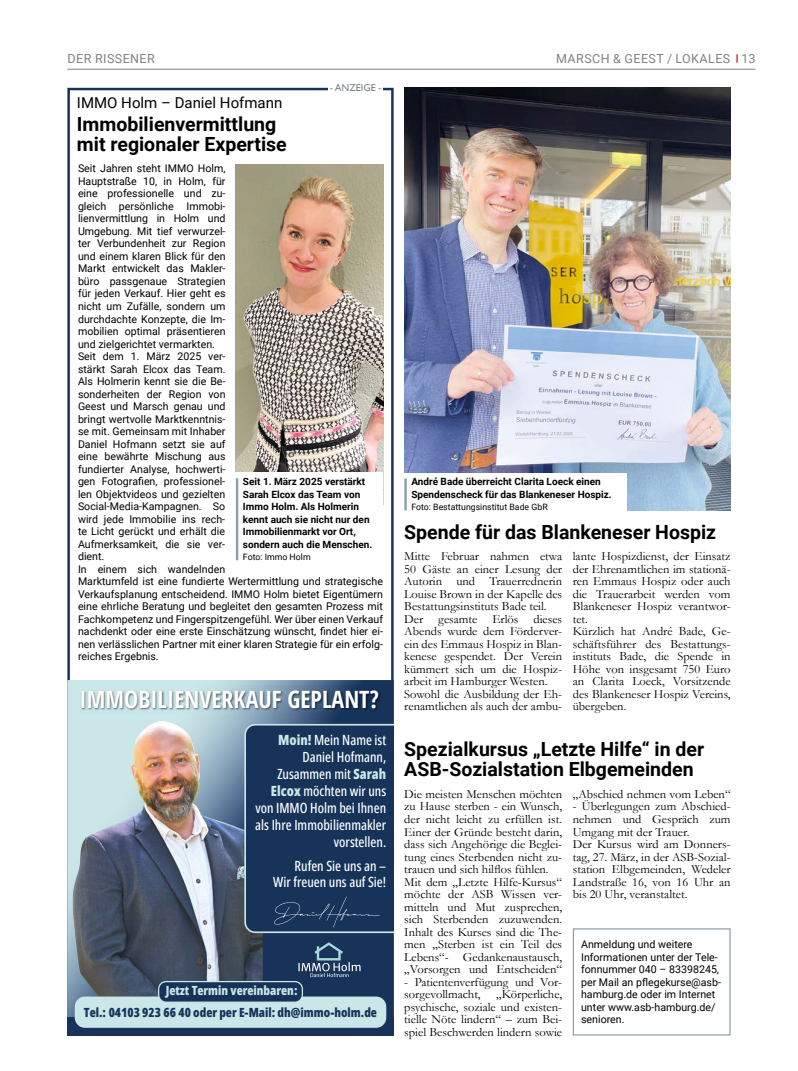
<style>
.page{position:relative;width:798px;height:1071px;background:#fff}
.page>*{position:absolute;margin:0;border:0;box-sizing:border-box;transform-origin:0 0}
.t1{font:700 23.88px "Open Sans Condensed";color:#fff}
.t2{font:700 19.5px/20px "Roboto";color:#000}
.t3{font:15px "Roboto";color:#000}
.t4{font:500 14px/16.9px "Open Sans Condensed";color:#fff;text-align:right}
.t5{font:800 14px "Open Sans Condensed";color:#17335a}
.t6{font:800 12.62px "Open Sans Condensed";color:#17335a}
.t7{font:800 12.62px "Open Sans Condensed";color:#cae6e8}
.t8{font:12.5px/12.5px "Garamond";color:#000}
.t9{font:12.5px "Roboto";letter-spacing:.035em;color:#7c8286}
.t10{font:10.62px/12.5px "Roboto";color:#000}
.t11{font:700 10px/12.5px "Roboto";color:#000}
.t12{font:10px "Gill Sans";color:#7c8286}
.t13{font:8.75px "Roboto";color:#000}
.t14{font:7.62px "Myriad Pro";color:#000}
.s1{font-weight:800;color:#cae6e8}
</style>
<div class="page">
<hr style="left:67px;top:69px;width:688px;height:1px;background:#7c8286">
<img style="left:236px;top:165px;width:147px;height:307px">
<hr style="left:236px;top:478px;width:2px;height:82px;background:#8fa3af">
<svg style="left:67px;top:679px;width:326px;height:338px;background:#556f8b"></svg>
<div style="left:67px;top:1017px;width:326px;height:18px;background:#17335a"></div>
<img style="left:73px;top:720px;width:190px;height:277px">
<div style="left:243px;top:722px;width:150px;height:211px;background:#17335a"></div>
<img style="left:76px;top:685px;width:307px;height:34px">
<svg style="left:298px;top:941px;width:62px;height:35px;background:#385373"></svg>
<div style="left:75px;top:996px;width:311px;height:31px;background:#cae6e8;border-radius:10px"></div>
<div style="left:159px;top:981px;width:143px;height:20px;background:#17335a;border-radius:8px"></div>
<div style="left:158px;top:980px;width:145px;height:22px;border:1px solid #cae6e8;border-radius:8px"></div>
<div style="left:572px;top:927px;width:158px;height:108px;border:1px solid #8ea2af"></div>
<img style="left:404px;top:88px;width:326px;height:422px">
<div style="left:404px;top:472px;width:222px;height:42px;background:#fff"></div>
<hr style="left:404px;top:478px;width:2px;height:32px;background:#8fa3af">
<p class="t9" style="left:68px;top:50px;width:89px">DER RISSENER</p>
<p class="t9" style="left:556px;top:50px;width:201px">MARSCH &amp; GEEST / LOKALES 13</p>
<p class="t3" style="left:77px;top:92px;width:207px">IMMO Holm – Daniel Hofmann</p>
<h2 class="t2" style="left:77px;top:114px;width:211px">Immobilienvermittlung mit regionaler Expertise</h2>
<p class="t10" style="left:78px;top:162px;width:149px">Seit Jahren steht IMMO Holm,<br>Hauptstraße 10, in Holm, für eine professionelle und zu&shy;gleich persönliche Immobi&shy;lienvermittlung in Holm und<br>Umgebung. Mit tief verwurzel&shy;ter Verbundenheit zur Region und einem klaren Blick für den<br>Markt entwickelt das Makler&shy;büro passgenaue Strategien für jeden Verkauf. Hier geht es nicht um Zufälle, sondern um durchdachte Konzepte, die Im&shy;mobilien optimal präsentieren und zielgerichtet vermarkten.<br>Seit dem 1. März 2025 ver&shy;stärkt Sarah Elcox das Team.<br>Als Holmerin kennt sie die Be&shy;sonderheiten der Region von<br>Geest und Marsch genau und bringt wertvolle Marktkenntnis&shy;se mit. Gemeinsam mit Inhaber<br>Daniel Hofmann setzt sie auf eine bewährte Mischung aus fundierter Analyse, hochwerti&shy;gen Fotografien, professionel&shy;len Objektvideos und gezielten<br>Social-Media-Kampagnen. So wird jede Immobilie ins rech&shy;te Licht gerückt und erhält die<br>Aufmerksamkeit, die sie ver&shy;dient.<br>In einem sich wandelnden</p>
<p class="t12" style="left:330px;top:82px;width:53px">- ANZEIGE -</p>
<p class="t11" style="left:243px;top:475px;width:131px">Seit 1. März 2025 verstärkt<br>Sarah Elcox das Team von<br>Immo Holm. Als Holmerin kennt auch sie nicht nur den<br>Immobilienmarkt vor Ort, sondern auch die Menschen.</p>
<p class="t13" style="left:243px;top:551px;width:69px">Foto: Immo Holm</p>
<p class="t10" style="left:78px;top:574px;width:306px;text-align:justify">Marktumfeld ist eine fundierte Wertermittlung und strategische Verkaufsplanung entscheidend. IMMO Holm bietet Eigentümern eine ehrliche Beratung und begleitet den gesamten Prozess mit Fachkompetenz und Fingerspitzengefühl. Wer über einen Verkauf nachdenkt oder eine erste Einschätzung wünscht, findet hier ei&shy;nen verlässlichen Partner mit einer klaren Strategie für ein erfolg&shy;reiches Ergebnis.</p>
<p class="t11" style="left:411px;top:475px;width:202px">André Bade überreicht Clarita Loeck einen<br>Spendenscheck für das Blankeneser Hospiz.</p>
<p class="t13" style="left:411px;top:501px;width:138px">Foto: Bestattungsinstitut Bade GbR</p>
<h2 class="t2" style="left:404px;top:521px;width:313px">Spende für das Blankeneser Hospiz</h2>
<p class="t8" style="left:404px;top:549px;width:159px">Mitte Februar nahmen etwa<br>50 Gäste an einer Lesung der<br>Autorin und Trauerrednerin<br>Louise Brown in der Kapelle des<br>Bestattungsinstituts Bade teil.<br>Der gesamte Erlös dieses<br>Abends wurde dem Förderver&shy;ein des Emmaus Hospiz in Blan&shy;kenese gespendet. Der Verein kümmert sich um die Hospiz&shy;arbeit im Hamburger Westen.<br>Sowohl die Ausbildung der Eh&shy;renamtlichen als auch der ambu-</p>
<p class="t8" style="left:572px;top:549px;width:159px">lante Hospizdienst, der Einsatz der Ehrenamtlichen im stationä&shy;ren Emmaus Hospiz oder auch die Trauerarbeit werden vom<br>Blankeneser Hospiz verantwor&shy;tet.<br>Kürzlich hat André Bade, Ge&shy;schäftsführer des Bestattungs&shy;instituts Bade, die Spende in<br>Höhe von insgesamt 750 Euro an Clarita Loeck, Vorsitzende des Blankeneser Hospiz Vereins, übergeben.</p>
<p class="t14" style="left:114px;top:642px;width:197px">AZ_Immo-Holm_040325_92x100.pdf 1 04.03.2025 13:13:40</p>
<h1 class="t1" style="left:80px;top:682px;width:301px">IMMOBILIENVERKAUF GEPLANT?</h1>
<p class="t4" style="left:255px;top:731px;width:132px"><span class="s1">Moin!</span> Mein Name ist<br>Daniel Hofmann,<br>Zusammen mit <span class="s1">Sarah<br>Elcox</span> möchten wir uns von IMMO Holm bei Ihnen als Ihre Immobilienmakler vorstellen.</p>
<p class="t4" style="left:273px;top:856px;width:114px">Rufen Sie uns an –<br>Wir freuen uns auf Sie!</p>
<p class="t7" style="left:166px;top:981px;width:133px">Jetzt Termin vereinbaren:</p>
<p class="t6" style="left:84px;top:1003px;width:294px">Tel.: 04103 923 66 40 oder per E-Mail: dh@immo-holm.de</p>
<p class="t5" style="left:131px;top:1008px;width:217px">04103 923 66 40 | dh@immo-holm.de</p>
<h2 class="t2" style="left:404px;top:738px;width:301px">Spezialkursus „Letzte Hilfe“ in der<br>ASB-Sozialstation Elbgemeinden</h2>
<p class="t8" style="left:404px;top:787px;width:159px">Die meisten Menschen möchten zu Hause sterben - ein Wunsch, der nicht leicht zu erfüllen ist.<br>Einer der Gründe besteht darin, dass sich Angehörige die Beglei&shy;tung eines Sterbenden nicht zu&shy;trauen und sich hilflos fühlen.<br>Mit dem „Letzte Hilfe-Kursus“ möchte der ASB Wissen ver&shy;mitteln und Mut zusprechen, sich Sterbenden zuzuwenden.<br>Inhalt des Kurses sind die The&shy;men „Sterben ist ein Teil des<br>Lebens“- Gedankenaustausch, „Vorsorgen und Entscheiden“</p>
<p class="t8" style="left:404px;top:974px;width:159px;text-align:justify">- Patientenverfügung und Vor&shy;sorgevollmacht, „Körperliche, psychische, soziale und existen&shy;tielle Nöte lindern“ – zum Bei&shy;spiel Beschwerden lindern sowie</p>
<p class="t8" style="left:572px;top:787px;width:159px">„Abschied nehmen vom Leben“</p>
<p class="t8" style="left:572px;top:799px;width:159px">- Überlegungen zum Abschied&shy;nehmen und Gespräch zum<br>Umgang mit der Trauer.<br>Der Kursus wird am Donners&shy;tag, 27. März, in der ASB-Sozial&shy;station Elbgemeinden, Wedeler<br>Landstraße 16, von 16 Uhr an bis 20 Uhr, veranstaltet.</p>
<p class="t10" style="left:581px;top:937px;width:141px">Anmeldung und weitere<br>Informationen unter der Tele&shy;fonnummer 040 – 83398245, per Mail an pflegekurse@asb&shy;hamburg.de oder im Internet unter www.asb-hamburg.de/ senioren.</p>
</div>
